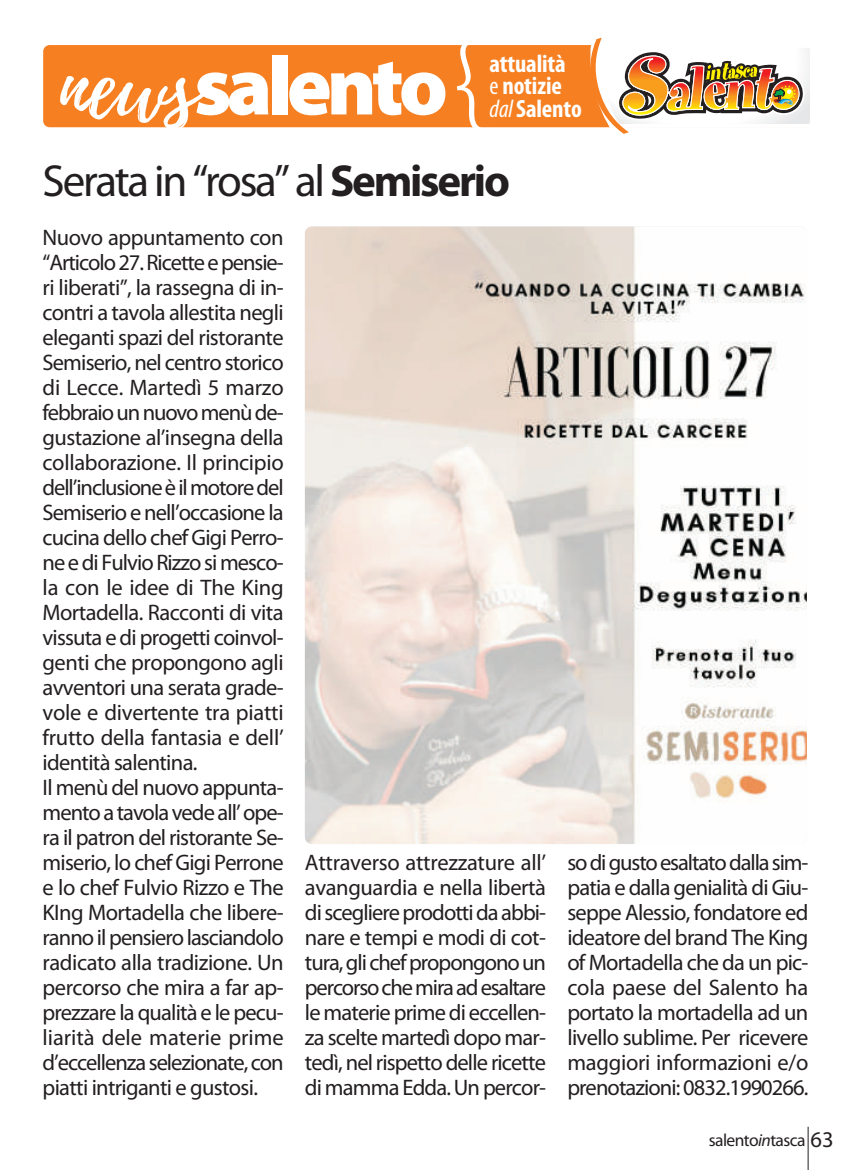
<style>
.page{position:relative;width:851px;height:1170px;background:#fff}
.page>*{position:absolute;margin:0;border:0;box-sizing:border-box;transform-origin:0 0}
.t1{font:900 83.5px "Myriad Pro";letter-spacing:-.06em;color:#fff}
.t2{font:45px "Myriad Pro";letter-spacing:-.05em;color:#231f20}
.t3{font:700 condensed 25px/22.2px "Myriad Pro";letter-spacing:-.005em;color:#fff}
.t4{font:22.5px/25px "Myriad Pro";letter-spacing:-.03em;color:#231f20;text-align:justify}
.t5{font:17.5px "Myriad Pro";letter-spacing:-.035em;color:#231f20}
.s1{font-family:"Playlist Script";font-weight:400;font-size:90px}
.s2{font-weight:400}
.s3{font-weight:400;font-style:italic}
.s4{font-weight:700}
.s5{font-style:italic}
.s6{font-size:22.5px}
</style>
<div class="page">
<svg style="left:807px;top:1126px;width:2px;height:43px"></svg>
<img style="left:305px;top:226px;width:501px;height:618px;border-radius:7px">
<div style="left:43px;top:44px;width:767px;height:84px;background:#f57f21;border-radius:7px"></div>
<div style="left:42px;top:44px;width:769px;height:84px;border:1px solid #fff;border-radius:7px"></div>
<svg style="left:587px;top:37px;width:223px;height:97px"></svg>
<svg style="left:450px;top:44px;width:39px;height:84px"></svg>
<h1 class="t1" style="left:60px;top:54px;width:389px"><span class="s1">news</span>salento</h1>
<p class="t3" style="left:489px;top:55px;width:94px">attualità<br><span class="s2">e</span> notizie <span class="s3">dal</span> Salento</p>
<h2 class="t2" style="left:43px;top:164px;width:469px">Serata in “rosa” al <span class="s4">Semiserio</span></h2>
<p class="t4" style="left:43px;top:226px;width:243px;text-align:left">Nuovo appuntamento con “Articolo 27. Ricette e pensie&shy;ri liberati”, la rassegna di in&shy;contri a tavola allestita negli eleganti spazi del ristorante<br>Semiserio, nel centro storico di Lecce. Martedì 5 marzo febbraio un nuovo menù de&shy;gustazione al’insegna della collaborazione. Il principio dell’inclusione è il motore del<br>Semiserio e nell’occasione la cucina dello chef Gigi Perro&shy;ne e di Fulvio Rizzo si mesco&shy;la con le idee di The King<br>Mortadella. Racconti di vita vissuta e di progetti coinvol&shy;genti che propongono agli avventori una serata grade&shy;vole e divertente tra piatti frutto della fantasia e dell’ identità salentina.<br>Il menù del nuovo appunta&shy;mento a tavola vede all’ ope&shy;ra il patron del ristorante Se&shy;miserio, lo chef Gigi Perrone e lo chef Fulvio Rizzo e The<br>KIng Mortadella che libere&shy;ranno il pensiero lasciandolo radicato alla tradizione. Un percorso che mira a far ap&shy;prezzare la qualità e le pecu&shy;liarità dele materie prime d’eccellenza selezionate, con piatti intriganti e gustosi.</p>
<p class="t4" style="left:305px;top:851px;width:242px">Attraverso attrezzature all’ avanguardia e nella libertà di scegliere prodotti da abbi&shy;nare e tempi e modi di cot&shy;tura, gli chef propongono un percorso che mira ad esaltare le materie prime di eccellen&shy;za scelte martedì dopo mar&shy;tedì, nel rispetto delle ricette di mamma Edda. Un percor-</p>
<p class="t4" style="left:567px;top:851px;width:243px">so di gusto esaltato dalla sim&shy;patia e dalla genialità di Giu&shy;seppe Alessio, fondatore ed ideatore del brand The King of Mortadella che da un pic&shy;cola paese del Salento ha portato la mortadella ad un livello sublime. Per ricevere maggiori informazioni e/o prenotazioni: 0832.1990266.</p>
<p class="t5" style="left:708px;top:1133px;width:126px">salento<span class="s5">in</span>tasca <span class="s6">63</span></p>
</div>
